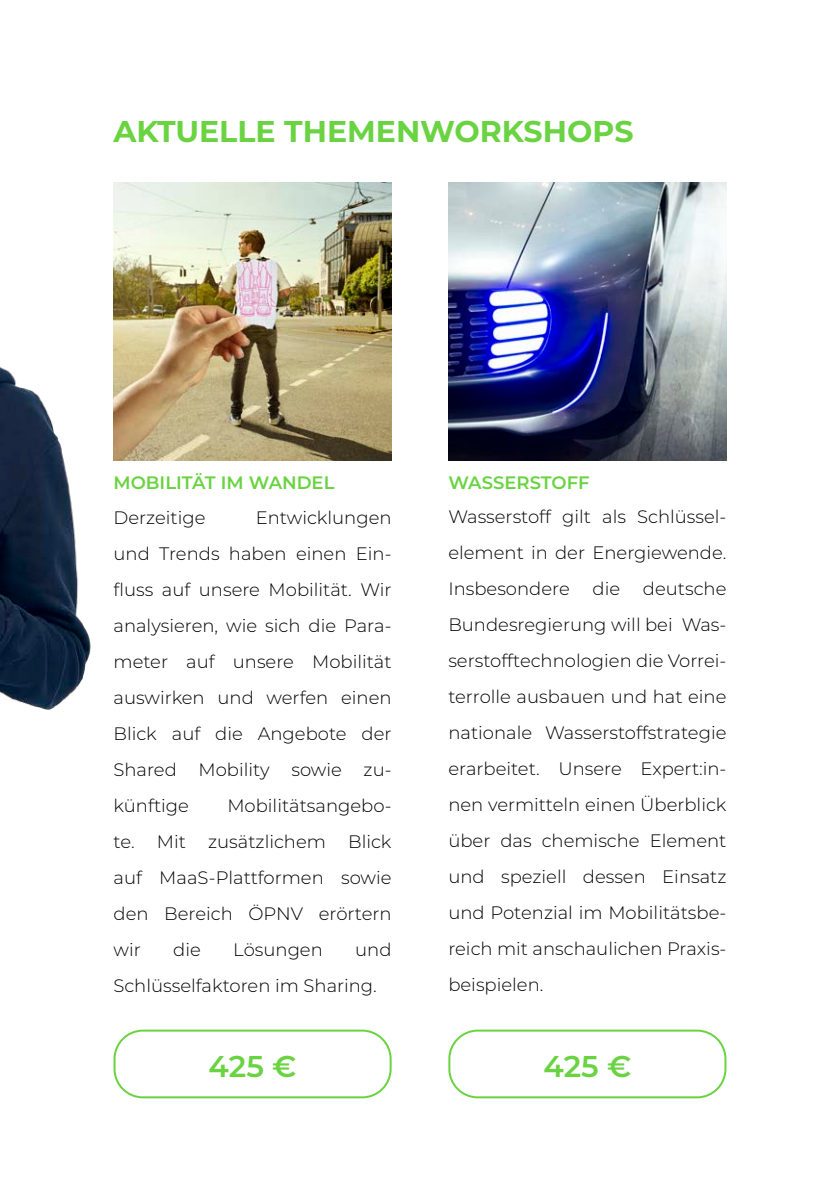
<style>
.page{position:relative;width:840px;height:1191px;background:#fff}
.page>*{position:absolute;margin:0;border:0;box-sizing:border-box;transform-origin:0 0}
.t1{font:700 30px "Montserrat";color:#6ad341}
.t2{font:600 30px "Montserrat";color:#6ad341}
.t3{font:300 18px/36px "Montserrat";color:#000;text-align:justify}
.t4{font:600 18px "Montserrat";color:#6ad341}
</style>
<div class="page">
<img style="left:166px;top:182px;width:225px;height:278px">
<img style="left:448px;top:182px;width:278px;height:278px">
<img style="left:0;top:182px;width:166px;height:917px">
<div style="left:114px;top:1030px;width:276px;height:67px;background:#fff;border-radius:28px"></div>
<div style="left:113px;top:1029px;width:278px;height:69px;border:2px solid #6ad341;border-radius:28px"></div>
<div style="left:448px;top:1029px;width:278px;height:69px;border:2px solid #6ad341;border-radius:28px"></div>
<h1 class="t1" style="left:113px;top:110px;width:521px">AKTUELLE THEMENWORKSHOPS</h1>
<p class="t4" style="left:113px;top:470px;width:222px">MOBILITÄT IM WANDEL</p>
<p class="t4" style="left:448px;top:470px;width:143px">WASSERSTOFF</p>
<p class="t3" style="left:113px;top:499px;width:279px;text-indent:142px">Entwicklungen und Trends haben einen Ein&shy;fluss auf unsere Mobilität. Wir analysieren, wie sich die Para&shy;meter auf unsere Mobilität auswirken und werfen einen Blick auf die Angebote der Shared Mobility sowie zu&shy;künftige</p>
<p class="t3" style="left:113px;top:499px;width:93px">Derzeitige</p>
<p class="t3" style="left:113px;top:787px;width:279px;text-indent:114px">Mobilitätsangebo&shy;te. Mit zusätzlichem Blick auf MaaS-Plattformen sowie den Bereich ÖPNV erörtern wir</p>
<p class="t3" style="left:113px;top:931px;width:279px;text-indent:241px">und<br>Schlüsselfaktoren im Sharing.</p>
<p class="t3" style="left:173px;top:931px;width:29px">die</p>
<p class="t3" style="left:233px;top:931px;width:91px">Lösungen</p>
<p class="t3" style="left:448px;top:498px;width:279px">Wasserstoff gilt als Schlüssel&shy;element in der Energiewende.<br>Insbesondere</p>
<p class="t3" style="left:448px;top:570px;width:279px;text-indent:194px">deutsche Bundesregierung will bei Was&shy;serstofftechnologien die Vorrei&shy;terrolle ausbauen und hat eine nationale Wasserstoffstrategie erarbeitet. Unsere Expert:in&shy;nen vermitteln einen Überblick über das chemische Element und speziell dessen Einsatz und Potenzial im Mobilitätsbe&shy;reich mit anschaulichen Praxis&shy;beispielen.</p>
<p class="t3" style="left:592px;top:570px;width:29px">die</p>
<h1 class="t2" style="left:208px;top:1044px;width:89px">425 €</h1>
<h1 class="t2" style="left:543px;top:1044px;width:89px">425 €</h1>
</div>
